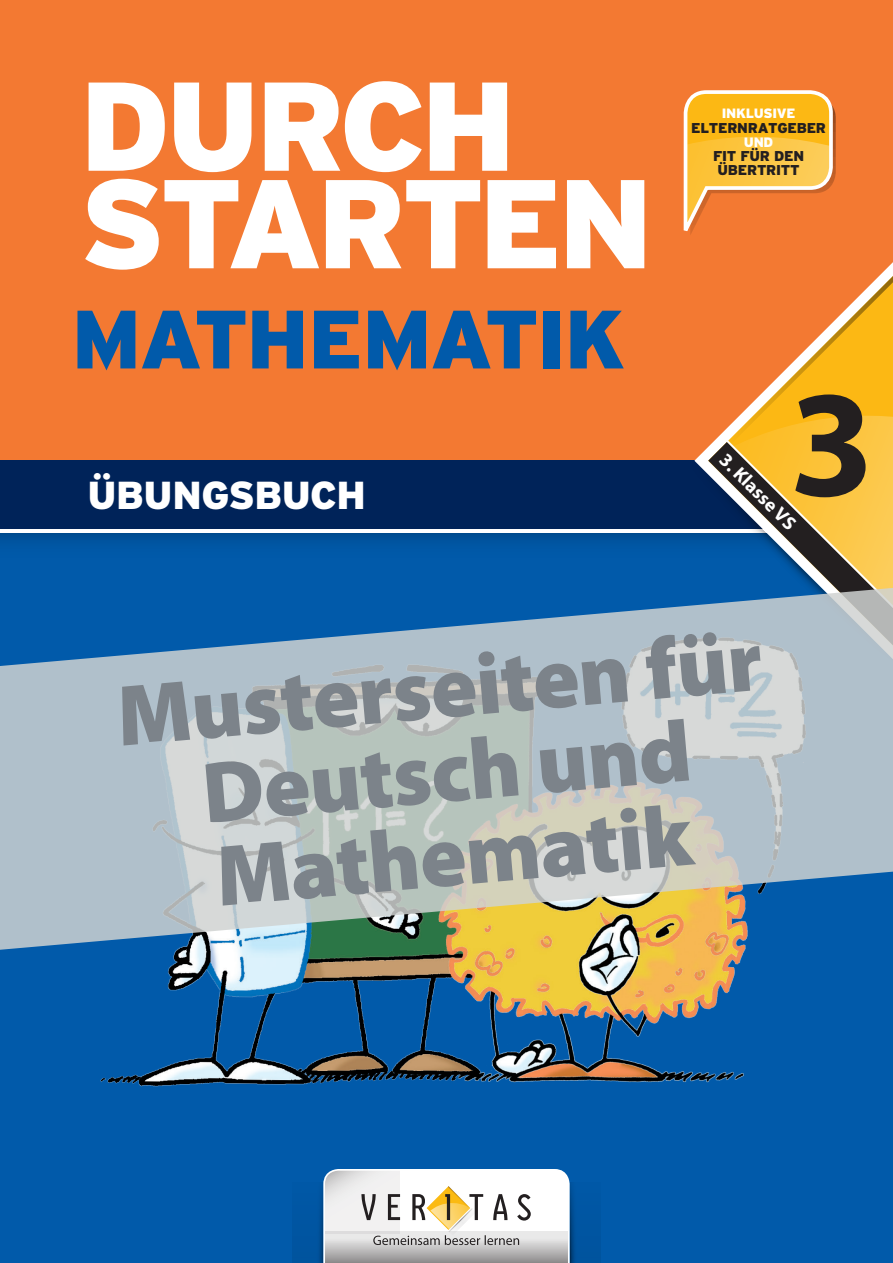
<style>
.page{position:relative;width:893px;height:1263px;background:#fff}
.page>*{position:absolute;margin:0;border:0;box-sizing:border-box;transform-origin:0 0}
.t1{font:700 153px "Myriad Pro";color:#231f20}
.t2{font:126px/97.5px "Interstate CV Black";letter-spacing:-.045em;color:#fff}
.t3{font:900 87px/84px "Myriad Pro";color:#7c838a;text-align:center}
.t4{font:82.5px "Interstate CV Black";letter-spacing:-.02em;color:#015aaa}
.t5{font:39px "Interstate CV Black";letter-spacing:-.015em;color:#fff}
.t6{font:700 19.2px "Myriad Pro";color:#fff}
.t7{font:14.25px/14.2px "Interstate CV Black";letter-spacing:-.02em;color:#231f20;text-align:center}
.t8{font:13.5px "Interstate CV Black";letter-spacing:-.02em;color:#fff}
</style>
<div class="page">
<div style="left:0;top:521px;width:893px;height:742px;background:#015aaa"></div>
<div style="left:0;top:0;width:893px;height:483px;background:#f37932"></div>
<svg style="left:0;top:533px;width:685px;height:9px;fill:#004f97"></svg>
<div style="left:0;top:465px;width:857px;height:68px;background:#fff"></div>
<div style="left:0;top:461px;width:857px;height:68px;background:#002359"></div>
<svg style="left:683px;top:90px;width:152px;height:145px"></svg>
<div style="left:293px;top:1183px;width:30px;height:80px;background:#0055a1"></div>
<svg style="left:570px;top:1183px;width:30px;height:80px;fill:#0055a1"></svg>
<svg style="left:323px;top:1169px;width:247px;height:94px;background:#d9d7d3"></svg>
<img style="left:100px;top:966px;width:644px;height:121px">
<svg style="left:694px;top:262px;width:199px;height:280px"></svg>
<svg style="left:708px;top:276px;width:185px;height:304px"></svg>
<svg style="left:0;top:580px;width:893px;height:386px"></svg>
<h2 class="t2" style="left:80px;top:76px;width:575px">DURCH<br>STARTEN</h2>
<p class="t4" style="left:72px;top:292px;width:555px">MATHEMATIK</p>
<p class="t5" style="left:88px;top:473px;width:280px">ÜBUNGSBUCH</p>
<p class="t8" style="left:722px;top:106px;width:75px">INKLUSIVE</p>
<p class="t7" style="left:691px;top:120px;width:136px">ELTERNRATGEBER</p>
<p class="t8" style="left:744px;top:134px;width:31px">UND</p>
<p class="t7" style="left:713px;top:149px;width:93px">FIT FÜR DEN<br>ÜBERTRITT</p>
<h1 class="t1" style="left:789px;top:344px;width:86px">3</h1>
<p class="t6" style="left:732px;top:448px;width:101px;rotate:45deg">3. Klasse VS</p>
<p class="t3" style="left:113px;top:676px;width:649px;rotate:-5deg">Musterseiten für<br>Deutsch und<br>Mathematik</p>
</div>
